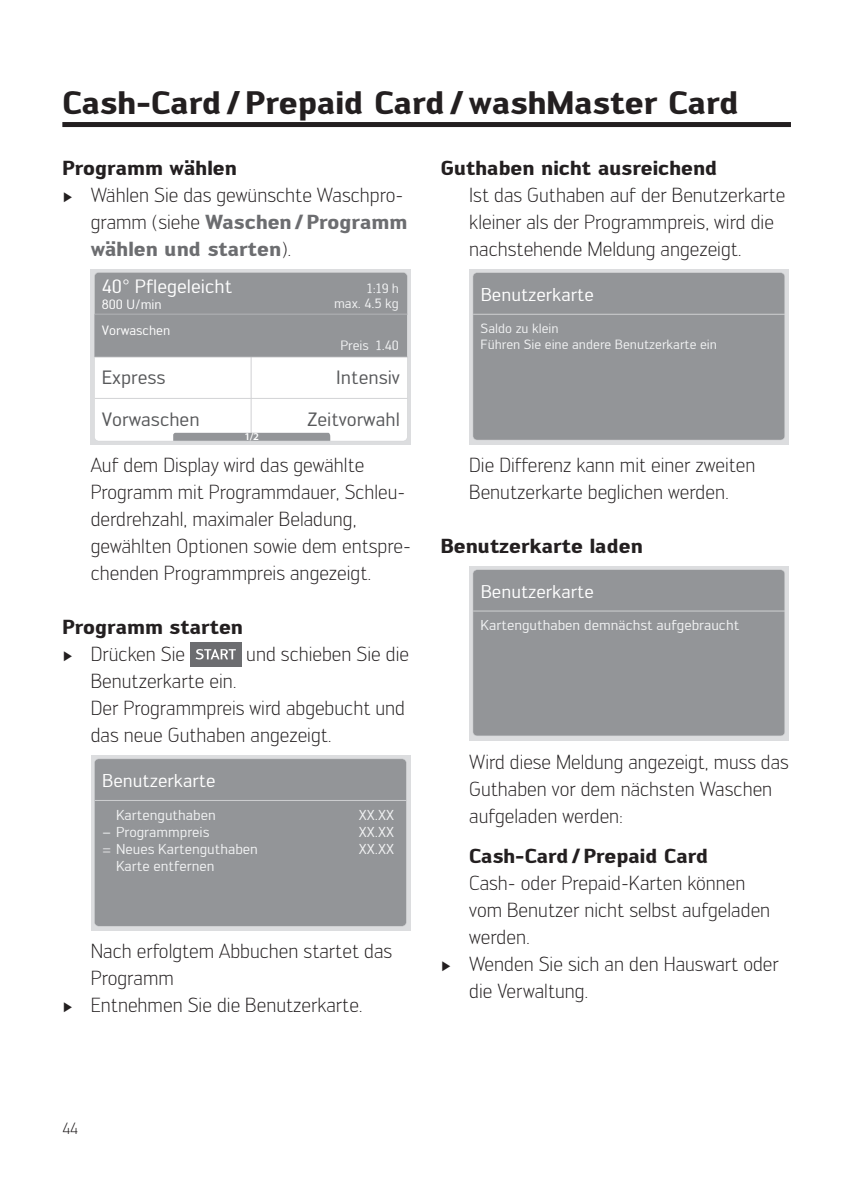
<style>
.page{position:relative;width:842px;height:1191px;background:#fff}
.page>*{position:absolute;margin:0;border:0;box-sizing:border-box;transform-origin:0 0}
._01_Kapiteltitel{font:700 32px "Engel";color:#231f20}
._09_Lauftext_einzug{font:300 20px/27px "Engel";color:#231f20}
._10_Lauftext_einzug{font:300 20px/27px "Engel";color:#231f20}
._03_Untertitel{font:700 20px "Engel";color:#231f20}
._04_Zwischentitel{font:700 20px "Engel";color:#231f20}
.t1{font:19px "Engel";color:#57585a;scale:1.05 1}
.t2{font:19px "Engel";color:#fff;scale:1.05 1}
.t3{font:18.2px "Engel";color:#fff;scale:1.06 1}
.t4{font:18px "Engel";color:#fff;scale:1.07 1}
.t5{font:300 16px "Engel";color:#231f20}
.t6{font:14.2px "Engel";color:#f2f3f4;scale:1.06 1}
.t7{font:14px "Engel";color:#f2f3f4;scale:1.07 1}
.t8{font:13.2px/15.8px "Engel";color:#f2f3f4;scale:1.06 1}
.t9{font:13.2px/15.4px "Engel";color:#f2f3f4;text-align:right;scale:1.05 1}
.t10{font:13.2px "Engel";color:#fff;scale:1.05 1}
.t11{font:600 10.4px "Myriad Pro";color:#fff;scale:1.05 1}
.s1{font-family:"Century";font-weight:400;font-size:14px}
.s2{font-weight:700;color:#6c6d70}
</style>
<div class="page">
<div style="left:62px;top:122px;width:729px;height:5px;background:#231f20"></div>
<div style="left:91px;top:269px;width:320px;height:175px;background:#dcdddf"></div>
<div style="left:95px;top:358px;width:312px;height:83px;background:#fff"></div>
<hr style="left:251px;top:357px;width:1px;height:83px;background:#d1d2d4">
<hr style="left:95px;top:398px;width:312px;height:1px;background:#d1d2d4">
<div style="left:94px;top:272px;width:313px;height:85px;background:#939598"></div>
<svg style="left:173px;top:433px;width:157px;height:8px"></svg>
<div style="left:190px;top:642px;width:51px;height:24px;background:#6c6d70"></div>
<svg style="left:196px;top:649px;width:40px;height:10px"></svg>
<div style="left:91px;top:755px;width:319px;height:175px;background:#dcdddf"></div>
<div style="left:94px;top:758px;width:313px;height:168px;background:#939598"></div>
<hr style="left:95px;top:800px;width:311px;height:1px;background:#d1d2d4">
<div style="left:469px;top:269px;width:320px;height:175px;background:#dcdddf"></div>
<div style="left:473px;top:272px;width:312px;height:168px;background:#939598"></div>
<hr style="left:473px;top:314px;width:312px;height:1px;background:#d1d2d4">
<div style="left:469px;top:566px;width:320px;height:174px;background:#dcdddf"></div>
<div style="left:473px;top:569px;width:312px;height:167px;background:#939598"></div>
<hr style="left:473px;top:610px;width:312px;height:1px;background:#d1d2d4">
<p class="_01_Kapiteltitel" style="left:62px;top:83px;width:678px">Cash-Card/Prepaid Card/washMaster Card</p>
<p class="_03_Untertitel" style="left:62px;top:155px;width:176px">Programm wählen</p>
<p class="_09_Lauftext_einzug" style="left:91px;top:181px;width:318px;text-indent:-28px"><span class="s1">►</span> Wählen Sie das gewünschte Waschpro&shy;gramm (siehe <span class="s2">Waschen/Programm wählen und starten</span>).</p>
<p class="t9" style="left:334px;top:280px;width:63px">1:19 h<br>max. 4.5 kg</p>
<p class="_03_Untertitel" style="left:441px;top:155px;width:278px">Guthaben nicht ausreichend</p>
<p class="_09_Lauftext_einzug" style="left:469px;top:181px;width:318px">Ist das Guthaben auf der Benutzerkarte kleiner als der Programmpreis, wird die nachstehende Meldung angezeigt.</p>
<p class="t3" style="left:481px;top:284px;width:108px">Benutzerkarte</p>
<p class="t8" style="left:481px;top:320px;width:225px">Saldo zu klein<br>Führen Sie eine andere Benutzerkarte ein</p>
<p class="t2" style="left:102px;top:275px;width:126px">40° Pflegeleicht</p>
<p class="t10" style="left:102px;top:297px;width:59px">800 U/min</p>
<p class="t10" style="left:102px;top:322px;width:67px">Vorwaschen</p>
<p class="t9" style="left:340px;top:337px;width:57px">Preis 1.40</p>
<p class="t1" style="left:102px;top:366px;width:62px">Express</p>
<p class="t1" style="left:102px;top:408px;width:95px">Vorwaschen</p>
<p class="t11" style="left:245px;top:430px;width:15px">1/2</p>
<p class="t1" style="left:336px;top:366px;width:62px">Intensiv</p>
<p class="t1" style="left:307px;top:408px;width:90px">Zeitvorwahl</p>
<p class="_09_Lauftext_einzug" style="left:91px;top:451px;width:322px">Auf dem Display wird das gewählte Programm mit Programmdauer, Schleu&shy;derdrehzahl, maximaler Beladung, gewählten Optionen sowie dem entspre&shy;chenden Programmpreis angezeigt.</p>
<p class="_03_Untertitel" style="left:62px;top:614px;width:182px">Programm starten</p>
<p class="_09_Lauftext_einzug" style="left:62px;top:640px;width:124px"><span class="s1">►</span> Drücken Sie</p>
<p class="_09_Lauftext_einzug" style="left:246px;top:640px;width:164px">und schieben Sie die</p>
<p class="_09_Lauftext_einzug" style="left:91px;top:667px;width:147px">Benutzerkarte ein.</p>
<p class="_09_Lauftext_einzug" style="left:91px;top:694px;width:316px">Der Programmpreis wird abgebucht und das neue Guthaben angezeigt.</p>
<p class="t3" style="left:102px;top:770px;width:108px">Benutzerkarte</p>
<p class="t6" style="left:116px;top:807px;width:96px">Kartenguthaben</p>
<p class="t6" style="left:359px;top:807px;width:35px">XX.XX</p>
<p class="t6" style="left:102px;top:824px;width:103px">– Programmpreis</p>
<p class="t6" style="left:359px;top:824px;width:35px">XX.XX</p>
<p class="t6" style="left:102px;top:841px;width:149px">= Neues Kartenguthaben</p>
<p class="t6" style="left:359px;top:841px;width:35px">XX.XX</p>
<p class="t6" style="left:116px;top:858px;width:94px">Karte entfernen</p>
<p class="_09_Lauftext_einzug" style="left:91px;top:937px;width:303px">Nach erfolgtem Abbuchen startet das<br>Programm</p>
<p class="_09_Lauftext_einzug" style="left:62px;top:991px;width:302px"><span class="s1">►</span> Entnehmen Sie die Benutzerkarte.</p>
<p class="_09_Lauftext_einzug" style="left:469px;top:451px;width:288px">Die Differenz kann mit einer zweiten<br>Benutzerkarte beglichen werden.</p>
<p class="_03_Untertitel" style="left:441px;top:533px;width:203px">Benutzerkarte laden</p>
<p class="t4" style="left:481px;top:581px;width:107px">Benutzerkarte</p>
<p class="t7" style="left:481px;top:617px;width:243px">Kartenguthaben demnächst aufgebraucht</p>
<p class="_10_Lauftext_einzug" style="left:469px;top:748px;width:321px">Wird diese Meldung angezeigt, muss das<br>Guthaben vor dem nächsten Waschen aufgeladen werden:</p>
<p class="_04_Zwischentitel" style="left:469px;top:844px;width:241px">Cash-Card/Prepaid Card</p>
<p class="_09_Lauftext_einzug" style="left:469px;top:870px;width:303px">Cash- oder Prepaid-Karten können vom Benutzer nicht selbst aufgeladen werden.</p>
<p class="_09_Lauftext_einzug" style="left:469px;top:951px;width:311px;text-indent:-28px"><span class="s1">►</span> Wenden Sie sich an den Hauswart oder die Verwaltung.</p>
<p class="t5" style="left:62px;top:1119px;width:17px">44</p>
</div>
